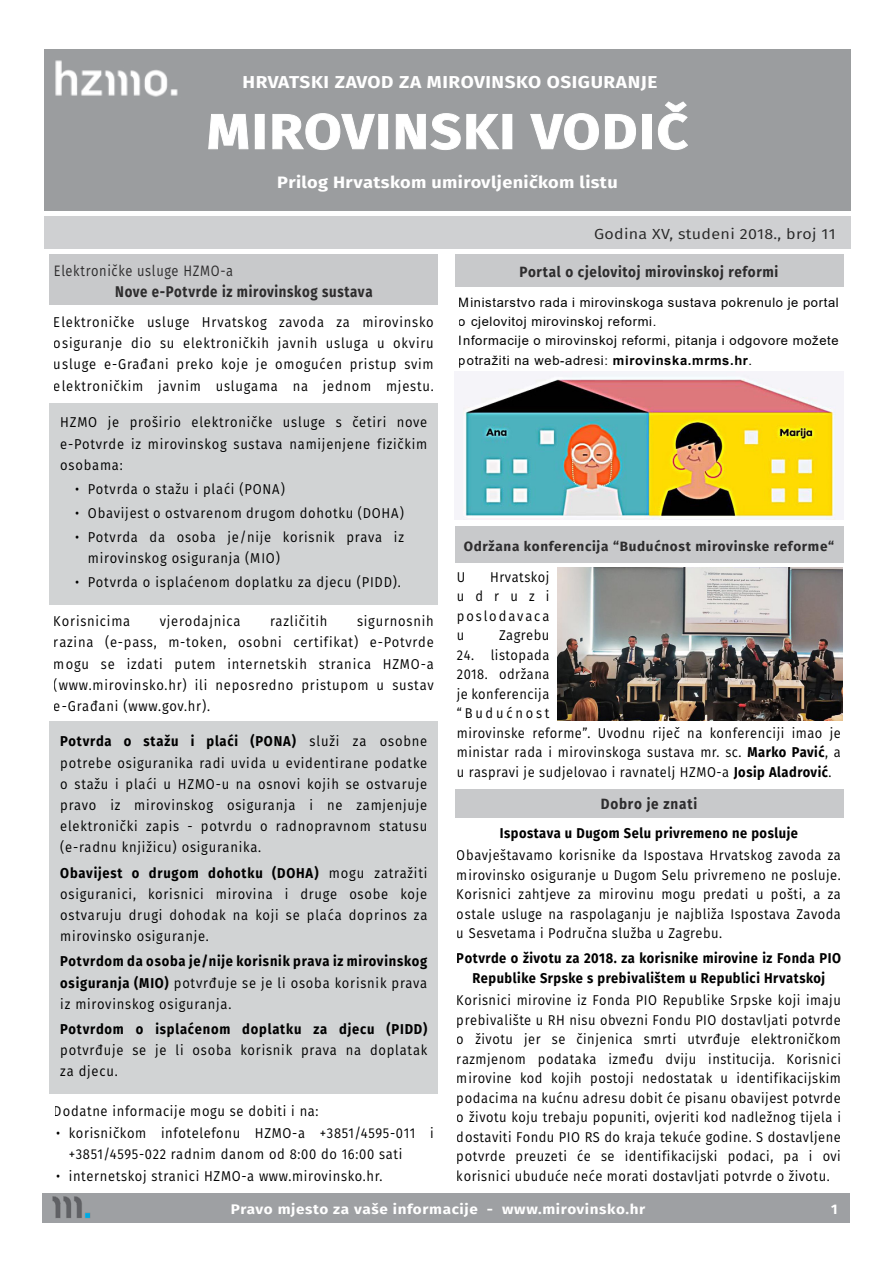
<style>
.page{position:relative;width:893px;height:1263px;background:#fff}
.page>*{position:absolute;margin:0;border:0;box-sizing:border-box;transform-origin:0 0}
.t1{font:700 49.5px "Fira Sans";letter-spacing:.03em;color:#fff;scale:1.1 1}
.t2{font:700 17.25px "Fira Sans";letter-spacing:.03em;color:#fff;scale:1.1 1}
.t3{font:700 16.5px "Fira Sans";letter-spacing:.02em;color:#fff;scale:1.1 1}
.t4{font:700 15.6px "Fira Sans";letter-spacing:.05em;color:#292829;scale:.85 1}
.t5{font:15.15px "Fira Sans";letter-spacing:.05em;color:#292829;scale:.85 1}
.t6{font:700 14.85px "Fira Sans";letter-spacing:.05em;color:#292829;scale:.91 1}
.t7{font:14.7px "Fira Sans";letter-spacing:.02em;color:#000;scale:1.1 1}
.t8{font:14.25px/19.5px "Fira Sans";letter-spacing:.05em;color:#000;text-align:justify;scale:.91 1}
.t9{font:700 14.25px/21.1px "Fira Sans";letter-spacing:.04em;color:#000;text-align:center;scale:.91 1}
.t10{font:700 14.25px "Fira Sans";letter-spacing:.06em;color:#000;scale:.91 1}
.t11{font:700 13.8px "Fira Sans";letter-spacing:.04em;color:#fff;scale:1.1 1}
.t12{font:700 13.8px "Fira Sans";letter-spacing:.04em;color:#fff}
.t13{font:700 13.5px "Fira Sans";letter-spacing:.05em;color:#292829}
.t14{font:12.9px/19.4px "Arial";letter-spacing:.05em;color:#000}
.s1{font-weight:700}
.s2{font-weight:400}
</style>
<div class="page">
<div style="left:50px;top:255px;width:388px;height:50px;background:#c7c8ca"></div>
<div style="left:42px;top:1193px;width:808px;height:29px;background:#9d9fa2"></div>
<img style="left:48px;top:1196px;width:43px;height:27px">
<div style="left:44px;top:216px;width:806px;height:33px;background:#cfd0d2"></div>
<div style="left:44px;top:49px;width:806px;height:161px;background:#9b9d9f"></div>
<svg style="left:208px;top:114px;width:41px;height:35px"></svg>
<div style="left:255px;top:114px;width:10px;height:35px;border:1px solid #fff"></div>
<svg style="left:272px;top:113px;width:103px;height:37px"></svg>
<div style="left:378px;top:114px;width:10px;height:35px;border:1px solid #fff"></div>
<svg style="left:396px;top:113px;width:103px;height:37px"></svg>
<div style="left:502px;top:114px;width:10px;height:35px;border:1px solid #fff"></div>
<svg style="left:530px;top:113px;width:69px;height:37px"></svg>
<svg style="left:605px;top:114px;width:31px;height:35px"></svg>
<div style="left:642px;top:114px;width:10px;height:35px;border:1px solid #fff"></div>
<svg style="left:658px;top:101px;width:30px;height:49px"></svg>
<img style="left:55px;top:60px;width:123px;height:37px">
<div style="left:455px;top:789px;width:388px;height:28px;background:#c7c8ca"></div>
<div style="left:50px;top:403px;width:388px;height:202px;background:#d1d3d4"></div>
<div style="left:50px;top:722px;width:388px;height:372px;background:#d1d3d4"></div>
<img style="left:455px;top:371px;width:388px;height:149px">
<img style="left:558px;top:568px;width:285px;height:153px">
<div style="left:455px;top:255px;width:388px;height:32px;background:#c7c8ca"></div>
<div style="left:455px;top:526px;width:388px;height:36px;background:#c7c8ca"></div>
<p class="t2" style="left:243px;top:68px;width:379px">HRVATSKI ZAVOD ZA MIROVINSKO OSIGURANJE</p>
<h1 class="t1" style="left:207px;top:90px;width:439px">MIROVINSKI VODIČ</h1>
<p class="t3" style="left:277px;top:168px;width:311px">Prilog Hrvatskom umirovljeničkom listu</p>
<p class="t5" style="left:54px;top:259px;width:212px">Elektroničke usluge HZMO-a</p>
<p class="t4" style="left:115px;top:278px;width:304px">Nove e-Potvrde iz mirovinskog sustava</p>
<p class="t8" style="left:54px;top:311px;width:419px;line-height:21.1px">Elektroničke usluge Hrvatskog zavoda za mirovinsko osiguranje dio su elektroničkih javnih usluga u okviru usluge e-Građani preko koje je omogućen pristup svim elektroničkim javnim uslugama na jednom mjestu.</p>
<p class="t8" style="left:60px;top:412px;width:405px;line-height:21.1px">HZMO je proširio elektroničke usluge s četiri nove e-Potvrde iz mirovinskog sustava namijenjene fizičkim osobama:</p>
<p class="t8" style="left:75px;top:479px;width:232px">• Potvrda o stažu i plaći (PONA)</p>
<p class="t8" style="left:75px;top:502px;width:363px">• Obavijest o ostvarenom drugom dohotku (DOHA)</p>
<p class="t8" style="left:88px;top:526px;width:349px;line-height:21.1px;text-indent:-13px">• Potvrda da osoba je/nije korisnik prava iz mirovinskog osiguranja (MIO)</p>
<p class="t8" style="left:75px;top:571px;width:359px">• Potvrda o isplaćenom doplatku za djecu (PIDD).</p>
<p class="t8" style="left:54px;top:611px;width:85px">Korisnicima</p>
<p class="t8" style="left:160px;top:611px;width:90px">vjerodajnica</p>
<p class="t8" style="left:270px;top:611px;width:65px">različitih</p>
<p class="t8" style="left:54px;top:610px;width:419px;line-height:21.1px;text-indent:303px">sigurnosnih razina (e-pass, m-token, osobni certifikat) e-Potvrde mogu se izdati putem internetskih stranica HZMO-a (www.mirovinsko.hr) ili neposredno pristupom u sustav e-Građani (www.gov.hr).</p>
<p class="t8" style="left:60px;top:730px;width:405px;line-height:21.1px"><span class="s1">Potvrda o stažu i plaći (PONA)</span> služi za osobne potrebe osiguranika radi uvida u evidentirane podatke o stažu i plaći u HZMO-u na osnovi kojih se ostvaruje pravo iz mirovinskog osiguranja i ne zamjenjuje elektronički zapis - potvrdu o radnopravnom statusu (e-radnu knjižicu) osiguranika.</p>
<p class="t8" style="left:60px;top:862px;width:405px;line-height:21.1px"><span class="s1">Obavijest o drugom dohotku (DOHA)</span> mogu zatražiti osiguranici, korisnici mirovina i druge osobe koje ostvaruju drugi dohodak na koji se plaća doprinos za mirovinsko osiguranje.</p>
<p class="t9" style="left:60px;top:950px;width:405px;text-align:justify">Potvrdom da osoba je/nije korisnik prava iz mirovinskog osiguranja (MIO) <span class="s2">potvrđuje se je li osoba korisnik prava iz mirovinskog osiguranja.</span></p>
<p class="t10" style="left:60px;top:1017px;width:405px">Potvrdom o isplaćenom doplatku za djecu (PIDD)</p>
<p class="t8" style="left:60px;top:1039px;width:405px;line-height:21.1px">potvrđuje se je li osoba korisnik prava na doplatak za djecu.</p>
<p class="t8" style="left:54px;top:1101px;width:292px">Dodatne informacije mogu se dobiti i na:</p>
<p class="t8" style="left:69px;top:1122px;width:403px;line-height:21.1px;text-indent:-13px">• korisničkom infotelefonu HZMO-a +3851/4595-011 i +3851/4595-022 radnim danom od 8:00 do 16:00 sati</p>
<p class="t8" style="left:56px;top:1166px;width:360px">• internetskoj stranici HZMO-a www.mirovinsko.hr.</p>
<p class="t7" style="left:594px;top:223px;width:221px">Godina XV, studeni 2018., broj 11</p>
<p class="t6" style="left:520px;top:260px;width:286px">Portal o cjelovitoj mirovinskoj reformi</p>
<p class="t14" style="left:459px;top:292px;width:381px">Ministarstvo rada i mirovinskoga sustava pokrenulo je portal o cjelovitoj mirovinskoj reformi.<br>Informacije o mirovinskoj reformi, pitanja i odgovore možete potražiti na web-adresi: <span class="s1">mirovinska.mrms.hr</span>.</p>
<p class="t13" style="left:464px;top:534px;width:372px">Održana konferencija “Budućnost mirovinske reforme“</p>
<p class="t8" style="left:457px;top:566px;width:103px;text-indent:33px">Hrvatskoj udruzi poslodavaca u</p>
<p class="t8" style="left:457px;top:566px;width:11px">U</p>
<p class="t8" style="left:499px;top:625px;width:57px">Zagrebu</p>
<p class="t8" style="left:457px;top:644px;width:424px;text-align:left">24. listopada<br>2018. održana<br>je konferencija<br>“Budućnost<br>mirovinske reforme”. Uvodnu riječ na konferenciji imao je ministar rada i mirovinskoga sustava mr. sc. <span class="s1">Marko Pavić</span>, a u raspravi je sudjelovao i ravnatelj HZMO-a <span class="s1">Josip Aladrović</span>.</p>
<p class="t6" style="left:601px;top:791px;width:108px">Dobro je znati</p>
<p class="t9" style="left:500px;top:821px;width:329px">Ispostava u Dugom Selu privremeno ne posluje</p>
<p class="t8" style="left:457px;top:845px;width:424px">Obavještavamo korisnike da Ispostava Hrvatskog zavoda za mirovinsko osiguranje u Dugom Selu privremeno ne posluje.<br>Korisnici zahtjeve za mirovinu mogu predati u pošti, a za ostale usluge na raspolaganju je najbliža Ispostava Zavoda u Sesvetama i Područna služba u Zagrebu.</p>
<p class="t9" style="left:457px;top:947px;width:424px;line-height:19.5px">Potvrde o životu za 2018. za korisnike mirovine iz Fonda PIO<br>Republike Srpske s prebivalištem u Republici Hrvatskoj</p>
<p class="t8" style="left:457px;top:990px;width:424px">Korisnici mirovine iz Fonda PIO Republike Srpske koji imaju prebivalište u RH nisu obvezni Fondu PIO dostavljati potvrde o životu jer se činjenica smrti utvrđuje elektroničkom razmjenom podataka između dviju institucija. Korisnici mirovine kod kojih postoji nedostatak u identifikacijskim podacima na kućnu adresu dobit će pisanu obavijest potvrde o životu koju trebaju popuniti, ovjeriti kod nadležnog tijela i dostaviti Fondu PIO RS do kraja tekuće godine. S dostavljene potvrde preuzeti će se identifikacijski podaci, pa i ovi korisnici ubuduće neće morati dostavljati potvrde o životu.</p>
<p class="t11" style="left:231px;top:1197px;width:378px">Pravo mjesto za vaše informacije - www.mirovinsko.hr</p>
<p class="t12" style="left:831px;top:1197px;width:8px">1</p>
</div>
